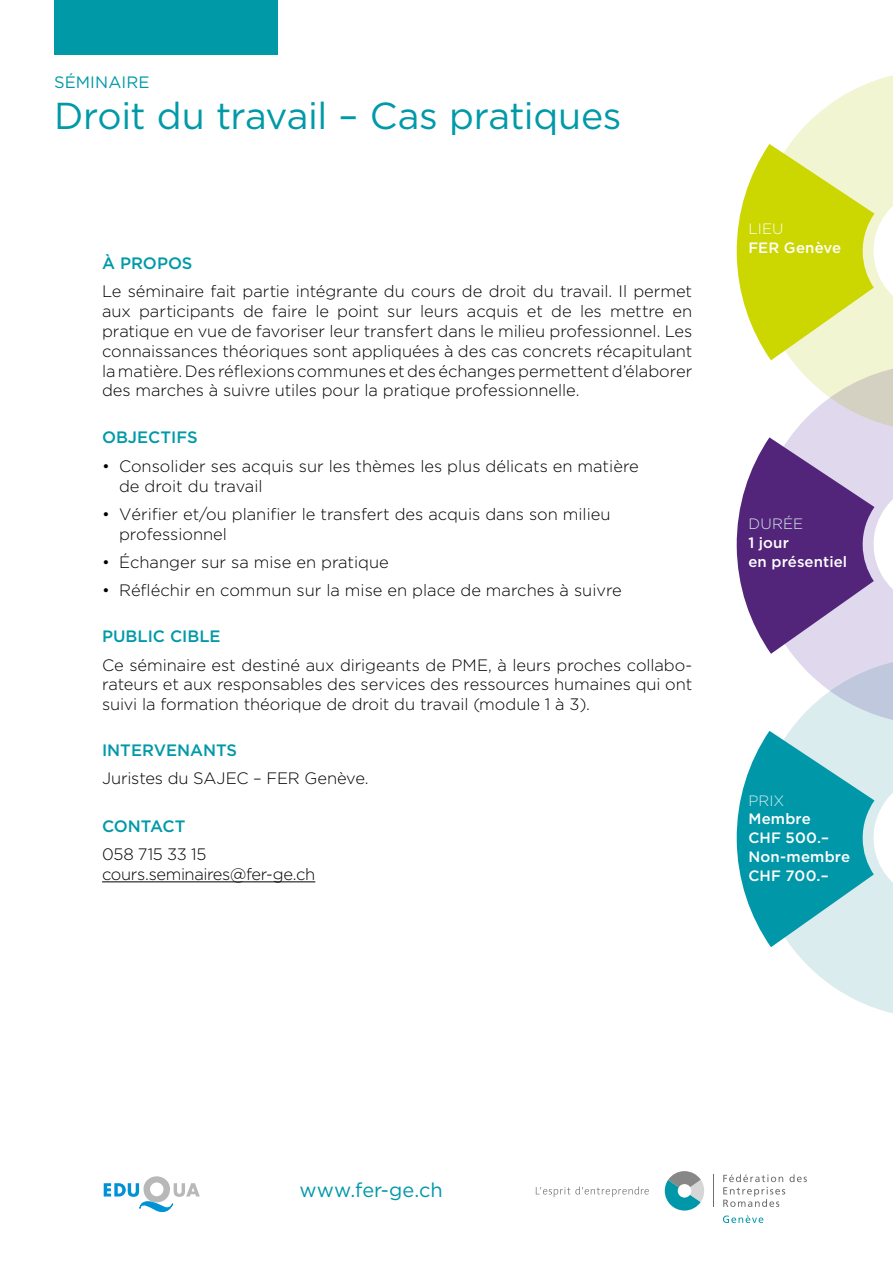
<style>
.page{position:relative;width:893px;height:1263px;background:#fff}
.page>*{position:absolute;margin:0;border:0;box-sizing:border-box;transform-origin:0 0}
.t1{font:37.5px "Gotham HTF";letter-spacing:-.01em;color:#0099a8}
.t2{font:19.95px "Gotham HTF";color:#0098a9}
.t3{font:300 16.5px/19.8px "Gotham HTF";color:#000;text-align:justify}
.t4{font:500 16.5px "Gotham HTF";color:#0099a8}
.t5{font:300 16.5px/19.8px "Gotham HTF";letter-spacing:-.025em;color:#000}
.t6{font:16.5px "Gotham HTF";letter-spacing:.01em;color:#0099a8}
.t7{font:500 15px/18.8px "Gotham HTF";letter-spacing:.01em;color:#fff}
.t8{font:300 15px "Gotham HTF";letter-spacing:.01em;color:#d9ebed}
.t9{font:300 15px "Gotham HTF";color:#fff}
</style>
<div class="page">
<hr style="left:102px;top:881px;width:213px;height:1px;background:#000">
<div style="left:54px;top:0;width:224px;height:54px;background:#0099a8"></div>
<svg style="left:790px;top:726px;width:103px;height:288px;fill:#dbecee"></svg>
<svg style="left:736px;top:731px;width:138px;height:216px;background:#4fb6c2"></svg>
<svg style="left:790px;top:433px;width:103px;height:293px"></svg>
<svg style="left:736px;top:437px;width:138px;height:217px;background:#8666a3"></svg>
<svg style="left:770px;top:75px;width:123px;height:358px"></svg>
<svg style="left:736px;top:144px;width:138px;height:216px;background:#dae14c"></svg>
<svg style="left:723px;top:1215px;width:40px;height:8px"></svg>
<svg style="left:665px;top:1171px;width:39px;height:39px"></svg>
<svg style="left:723px;top:1174px;width:84px;height:33px"></svg>
<hr style="left:713px;top:1175px;width:1px;height:32px;background:#706f6f">
<svg style="left:536px;top:1186px;width:113px;height:11px"></svg>
<svg style="left:104px;top:1176px;width:96px;height:36px"></svg>
<p class="t6" style="left:54px;top:73px;width:97px">SÉMINAIRE</p>
<h1 class="t1" style="left:54px;top:95px;width:569px">Droit du travail – Cas pratiques</h1>
<p class="t4" style="left:102px;top:254px;width:92px">À PROPOS</p>
<p class="t3" style="left:102px;top:281px;width:592px">Le séminaire fait partie intégrante du cours de droit du travail. Il permet aux participants de faire le point sur leurs acquis et de les mettre en pratique en vue de favoriser leur transfert dans le milieu professionnel. Les connaissances théoriques sont appliquées à des cas concrets récapitulant la matière. Des réflexions communes et des échanges permettent d’élaborer des marches à suivre utiles pour la pratique professionnelle.</p>
<p class="t4" style="left:102px;top:428px;width:97px">OBJECTIFS</p>
<p class="t3" style="left:119px;top:456px;width:521px;text-indent:-17px">• Consolider ses acquis sur les thèmes les plus délicats en matière de droit du travail</p>
<p class="t3" style="left:119px;top:504px;width:493px;text-indent:-17px">• Vérifier et/ou planifier le transfert des acquis dans son milieu professionnel</p>
<p class="t3" style="left:102px;top:552px;width:288px">• Échanger sur sa mise en pratique</p>
<p class="t3" style="left:102px;top:580px;width:521px">• Réfléchir en commun sur la mise en place de marches à suivre</p>
<p class="t4" style="left:102px;top:627px;width:120px">PUBLIC CIBLE</p>
<p class="t3" style="left:102px;top:655px;width:592px">Ce séminaire est destiné aux dirigeants de PME, à leurs proches collabo&shy;rateurs et aux responsables des services des ressources humaines qui ont suivi la formation théorique de droit du travail (module 1 à 3).</p>
<p class="t4" style="left:102px;top:741px;width:137px">INTERVENANTS</p>
<p class="t3" style="left:102px;top:768px;width:268px">Juristes du SAJEC – FER Genève.</p>
<p class="t4" style="left:102px;top:816px;width:85px">CONTACT</p>
<p class="t5" style="left:102px;top:844px;width:215px">058 715 33 15 cours.seminaires@fer-ge.ch</p>
<p class="t9" style="left:748px;top:220px;width:37px">LIEU</p>
<p class="t7" style="left:748px;top:237px;width:94px">FER Genève</p>
<p class="t8" style="left:748px;top:516px;width:56px">DURÉE</p>
<p class="t7" style="left:748px;top:533px;width:100px">1 jour<br>en présentiel</p>
<p class="t8" style="left:748px;top:792px;width:38px">PRIX</p>
<p class="t7" style="left:748px;top:809px;width:103px">Membre<br>CHF 500.–<br>Non-membre<br>CHF 700.–</p>
<p class="t2" style="left:299px;top:1179px;width:145px">www.fer-ge.ch</p>
</div>
